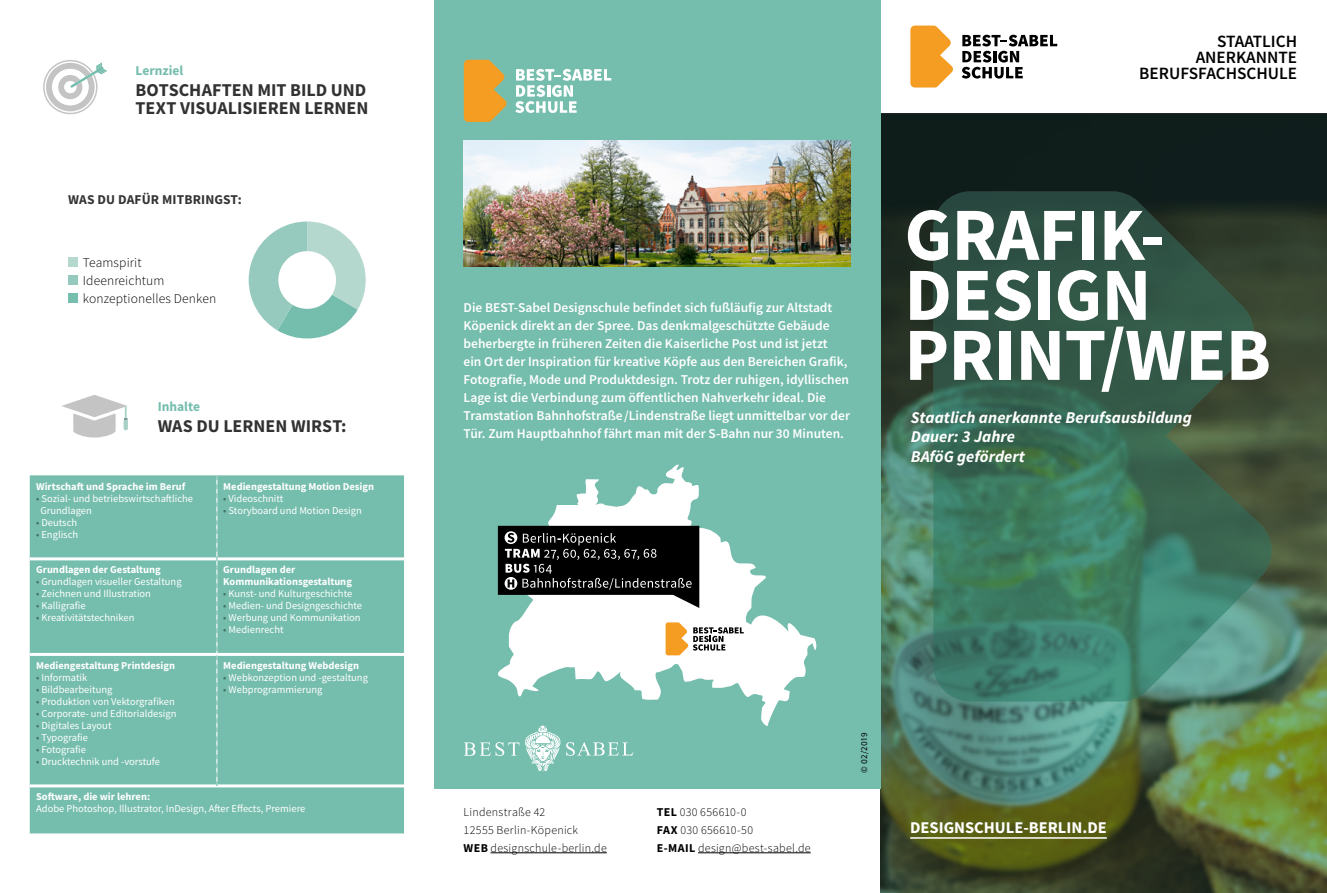
<style>
.page{position:relative;width:1327px;height:893px;background:#fff}
.page>*{position:absolute;margin:0;border:0;box-sizing:border-box;transform-origin:0 0}
.t1{font:700 75px/60px "Source Sans Pro";letter-spacing:-.01em;color:#fff}
.t2{font:700 18px/18px "Source Sans Pro";color:#323232}
.t3{font:600 17.25px "Source Sans Pro";color:#000}
.t4{font:italic 700 16.5px/19.5px "Source Sans Pro";letter-spacing:.005em;color:#fff}
.t5{font:700 16.5px "Source Sans Pro";color:#fff}
.Fließtext{font:600 13.5px/18px "Source Sans Pro";color:#fff}
.Fließtext-2{font:300 13.5px "Source Sans Pro";letter-spacing:.01em;color:#000}
.Fließtext-3{font:700 13.5px "Source Sans Pro";letter-spacing:.01em;color:#353535}
.t6{font:700 13.5px "Source Sans Pro";color:#75bdad}
.Fließtext-4{font:300 12px "Source Sans Pro";letter-spacing:.025em;color:#000}
.t7{font:10.5px/12px "Source Sans Pro";color:#fff}
.t8{font:700 10.5px/12px "Source Sans Pro";color:#fff}
.Bildunterschrift{font:9px "Source Sans Pro";letter-spacing:.02em;color:#000}
.s1{color:#407164}
.s2{font-weight:700}
</style>
<div class="page">
<svg style="left:880px;top:114px;width:447px;height:779px;background:#40583b"></svg>
<svg style="left:933px;top:191px;width:339px;height:511px;background:#396754"></svg>
<svg style="left:910px;top:26px;width:43px;height:62px"></svg>
<svg style="left:961px;top:35px;width:96px;height:44px"></svg>
<hr style="left:910px;top:837px;width:196px;height:2px;background:#fff">
<div style="left:434px;top:0;width:446px;height:789px;background:#75bdad"></div>
<hr style="left:490px;top:852px;width:117px;height:1px;background:#000">
<hr style="left:698px;top:852px;width:113px;height:1px;background:#000">
<svg style="left:464px;top:60px;width:42px;height:62px"></svg>
<svg style="left:515px;top:69px;width:96px;height:44px"></svg>
<div style="left:68px;top:258px;width:9px;height:9px;background:#b5d8ce"></div>
<div style="left:68px;top:276px;width:9px;height:9px;background:#97cabe"></div>
<div style="left:68px;top:294px;width:9px;height:9px;background:#75bdad"></div>
<svg style="left:249px;top:221px;width:117px;height:117px"></svg>
<svg style="left:43px;top:60px;width:64px;height:55px"></svg>
<div style="left:30px;top:475px;width:374px;height:358px;background:#75bdad"></div>
<hr style="left:30px;top:557px;width:187px;height:3px;background:#fff">
<hr style="left:217px;top:557px;width:187px;height:3px;background:#fff">
<hr style="left:30px;top:653px;width:187px;height:3px;background:#fff">
<hr style="left:217px;top:653px;width:187px;height:3px;background:#fff">
<hr style="left:30px;top:784px;width:187px;height:3px;background:#fff">
<hr style="left:217px;top:784px;width:187px;height:3px;background:#fff">
<svg style="left:216px;top:475px;width:1px;height:311px"></svg>
<svg style="left:463px;top:729px;width:170px;height:42px"></svg>
<img style="left:463px;top:141px;width:387px;height:126px">
<svg style="left:497px;top:464px;width:320px;height:265px"></svg>
<svg style="left:665px;top:622px;width:79px;height:33px;background:#d5c1a4"></svg>
<svg style="left:498px;top:526px;width:201px;height:82px;background:#383a3a"></svg>
<svg style="left:62px;top:395px;width:66px;height:43px"></svg>
<p class="t6" style="left:136px;top:62px;width:49px">Lernziel</p>
<p class="t2" style="left:136px;top:81px;width:234px">BOTSCHAFTEN MIT BILD UND<br>TEXT VISUALISIEREN LERNEN</p>
<p class="Fließtext-3" style="left:68px;top:190px;width:175px">WAS DU DAFÜR MITBRINGST:</p>
<p class="Fließtext-2" style="left:83px;top:254px;width:60px">Teamspirit</p>
<p class="Fließtext-2" style="left:83px;top:272px;width:83px">Ideenreichtum</p>
<p class="Fließtext-2" style="left:83px;top:290px;width:135px">konzeptionelles Denken</p>
<p class="t6" style="left:158px;top:397px;width:44px">Inhalte</p>
<p class="t2" style="left:158px;top:417px;width:190px">WAS DU LERNEN WIRST:</p>
<p class="t8" style="left:36px;top:480px;width:151px">Wirtschaft und Sprache im Beruf</p>
<p class="t7" style="left:40px;top:492px;width:154px;text-indent:-4px"><span class="s1">•</span> Sozial- und betriebswirtschaftliche<br>Grundlagen</p>
<p class="t7" style="left:36px;top:516px;width:43px"><span class="s1">•</span> Deutsch</p>
<p class="t7" style="left:36px;top:528px;width:44px"><span class="s1">•</span> Englisch</p>
<p class="t8" style="left:36px;top:563px;width:126px">Grundlagen der Gestaltung</p>
<p class="t7" style="left:36px;top:576px;width:147px"><span class="s1">•</span> Grundlagen visueller Gestaltung</p>
<p class="t7" style="left:36px;top:588px;width:116px"><span class="s1">•</span> Zeichnen und Illustration</p>
<p class="t7" style="left:36px;top:600px;width:51px"><span class="s1">•</span> Kalligrafie</p>
<p class="t7" style="left:36px;top:612px;width:100px"><span class="s1">•</span> Kreativitätstechniken</p>
<p class="t8" style="left:36px;top:659px;width:140px">Mediengestaltung Printdesign</p>
<p class="t7" style="left:36px;top:671px;width:53px"><span class="s1">•</span> Informatik</p>
<p class="t7" style="left:36px;top:683px;width:78px"><span class="s1">•</span> Bildbearbeitung</p>
<p class="t7" style="left:36px;top:695px;width:140px"><span class="s1">•</span> Produktion von Vektorgrafiken</p>
<p class="t7" style="left:36px;top:707px;width:142px"><span class="s1">•</span> Corporate- und Editorialdesign</p>
<p class="t7" style="left:36px;top:719px;width:77px"><span class="s1">•</span> Digitales Layout</p>
<p class="t7" style="left:36px;top:731px;width:53px"><span class="s1">•</span> Typografie</p>
<p class="t7" style="left:36px;top:743px;width:51px"><span class="s1">•</span> Fotografie</p>
<p class="t7" style="left:36px;top:755px;width:125px"><span class="s1">•</span> Drucktechnik und -vorstufe</p>
<p class="t8" style="left:223px;top:480px;width:152px">Mediengestaltung Motion Design</p>
<p class="t7" style="left:223px;top:492px;width:62px"><span class="s1">•</span> Videoschnitt</p>
<p class="t7" style="left:223px;top:504px;width:140px"><span class="s1">•</span> Storyboard und Motion Design</p>
<p class="t8" style="left:223px;top:563px;width:130px">Grundlagen der<br>Kommunikationsgestaltung</p>
<p class="t7" style="left:223px;top:588px;width:130px"><span class="s1">•</span> Kunst- und Kulturgeschichte</p>
<p class="t7" style="left:223px;top:600px;width:140px"><span class="s1">•</span> Medien- und Designgeschichte</p>
<p class="t7" style="left:223px;top:612px;width:139px"><span class="s1">•</span> Werbung und Kommunikation</p>
<p class="t7" style="left:223px;top:624px;width:62px"><span class="s1">•</span> Medienrecht</p>
<p class="t8" style="left:223px;top:659px;width:137px">Mediengestaltung Webdesign</p>
<p class="t7" style="left:223px;top:671px;width:146px"><span class="s1">•</span> Webkonzeption und -gestaltung</p>
<p class="t7" style="left:223px;top:683px;width:101px"><span class="s1">•</span> Webprogrammierung</p>
<p class="t8" style="left:36px;top:790px;width:116px">Software, die wir lehren:</p>
<p class="t7" style="left:36px;top:803px;width:271px">Adobe Photoshop, Illustrator, InDesign, After Effects, Premiere</p>
<p class="Fließtext" style="left:463px;top:298px;width:388px">Die BEST-Sabel Designschule befindet sich fußläufig zur Altstadt Köpenick direkt an der Spree. Das denkmalgeschützte Gebäude beherbergte in früheren Zeiten die Kaiserliche Post und ist jetzt<br>ein Ort der Inspiration für kreative Köpfe aus den Bereichen Grafik, Fotografie, Mode und Produktdesign. Trotz der ruhigen, idyllischen Lage ist die Verbindung zum öffentlichen Nahverkehr ideal. Die Tramstation Bahnhofstraße/Lindenstraße liegt unmittelbar vor der Tür. Zum Hauptbahnhof fährt man mit der S-Bahn nur 30 Minuten.</p>
<p class="t3" style="left:1217px;top:30px;width:82px">STAATLICH</p>
<p class="t3" style="left:1195px;top:46px;width:103px">ANERKANNTE</p>
<p class="t3" style="left:1139px;top:62px;width:159px">BERUFSFACHSCHULE</p>
<p class="t1" style="left:904px;top:204px;width:262px">GRAFIK-</p>
<p class="t1" style="left:904px;top:264px;width:368px">DESIGN<br>PRINT/WEB</p>
<p class="t4" style="left:911px;top:407px;width:283px">Staatlich anerkannte Berufsausbildung<br>Dauer: 3 Jahre</p>
<p class="t4" style="left:911px;top:446px;width:116px">BAföG gefördert</p>
<p class="Fließtext-4" style="left:463px;top:804px;width:83px">Lindenstraße 42</p>
<p class="Fließtext-4" style="left:463px;top:822px;width:116px">12555 Berlin-Köpenick</p>
<p class="Fließtext-4" style="left:463px;top:840px;width:145px"><span class="s2">WEB</span> designschule-berlin.de</p>
<p class="Fließtext-4" style="left:657px;top:804px;width:91px"><span class="s2">TEL</span> 030 656610-0</p>
<p class="Fließtext-4" style="left:657px;top:822px;width:98px"><span class="s2">FAX</span> 030 656610-50</p>
<p class="Fließtext-4" style="left:657px;top:840px;width:155px"><span class="s2">E-MAIL</span> design@best-sabel.de</p>
<p class="Bildunterschrift" style="left:858px;top:773px;width:41px;rotate:-90deg">© 02/2019</p>
<p class="t5" style="left:910px;top:817px;width:198px">DESIGNSCHULE-BERLIN.DE</p>
</div>
